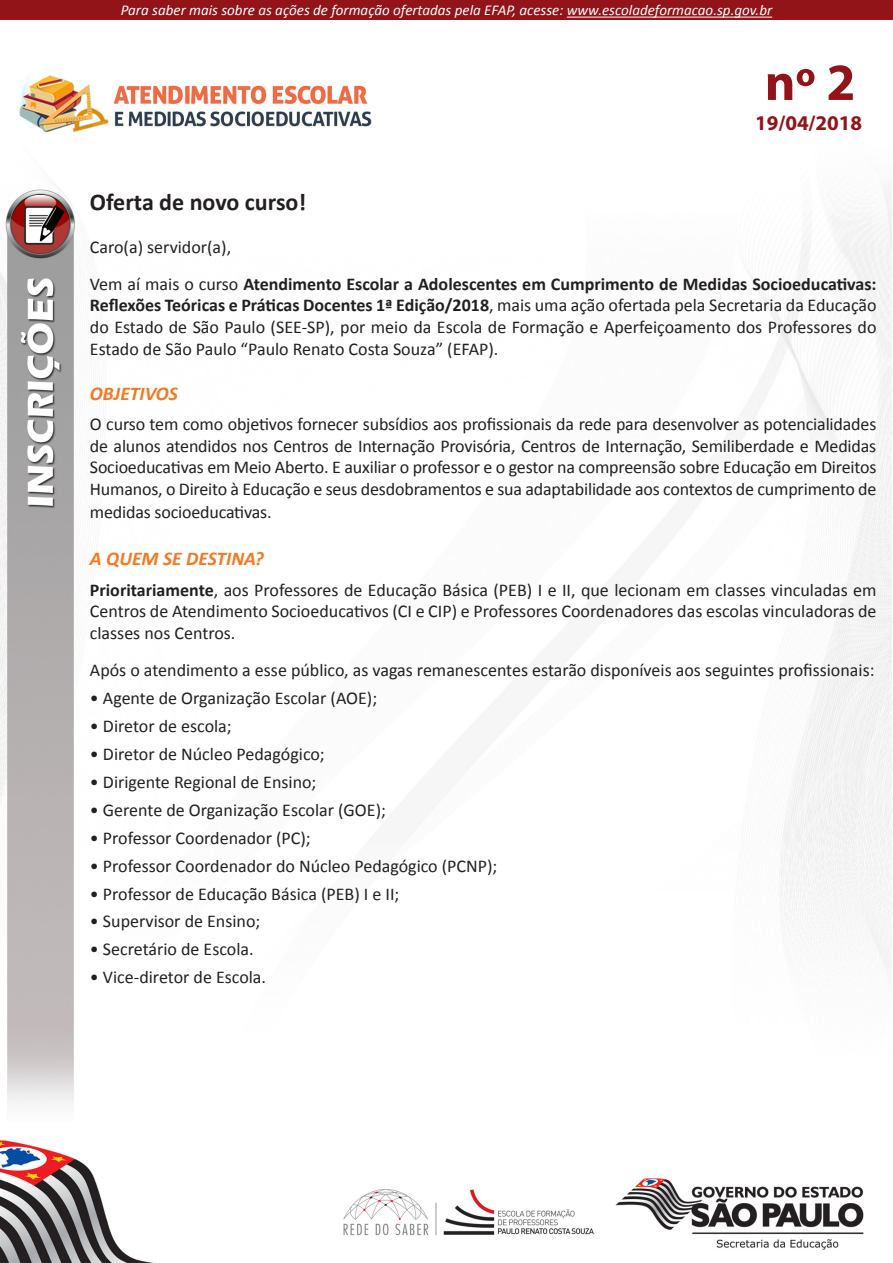
<style>
.page{position:relative;width:893px;height:1263px;background:#fff}
.page>*{position:absolute;margin:0;border:0;box-sizing:border-box;transform-origin:0 0}
.t1{font:700 52.5px "Myriad Pro";color:#921418}
.t2{font:700 24px "Calibri";color:#231f20}
.t3{font:700 21px "Myriad Pro";color:#921418}
.t4{font:italic 700 19.5px "Calibri";color:#f47921}
.t5{font:18px/21.6px "Calibri";color:#231f20;text-align:justify}
.t6{font:italic 15px "Calibri";color:#fff}
.s1{font-weight:700}
</style>
<div class="page">
<img style="left:0;top:75px;width:892px;height:1029px">
<img style="left:0;top:1140px;width:864px;height:123px">
<div style="left:0;top:0;width:893px;height:20px;background:#921418"></div>
<hr style="left:567px;top:17px;width:205px;height:1px;background:#fff">
<p class="t6" style="left:121px;top:1px;width:653px">Para saber mais sobre as ações de formação ofertadas pela EFAP, acesse: www.escoladeformacao.sp.gov.br</p>
<p class="t1" style="left:765px;top:48px;width:92px">nº 2</p>
<p class="t3" style="left:755px;top:110px;width:109px">19/04/2018</p>
<p class="t2" style="left:90px;top:187px;width:218px">Oferta de novo curso!</p>
<p class="t5" style="left:90px;top:236px;width:143px">Caro(a) servidor(a),</p>
<p class="t5" style="left:90px;top:272px;width:788px">Vem aí mais o curso <span class="s1">Atendimento Escolar a Adolescentes em Cumprimento de Medidas Socioeducativas:<br>Reflexões Teóricas e Práticas Docentes 1ª Edição/2018</span>, mais uma ação ofertada pela Secretaria da Educação do Estado de São Paulo (SEE-SP), por meio da Escola de Formação e Aperfeiçoamento dos Professores do Estado de São Paulo “Paulo Renato Costa Souza” (EFAP).</p>
<p class="t4" style="left:90px;top:381px;width:90px">OBJETIVOS</p>
<p class="t5" style="left:90px;top:413px;width:788px">O curso tem como objetivos fornecer subsídios aos profissionais da rede para desenvolver as potencialidades de alunos atendidos nos Centros de Internação Provisória, Centros de Internação, Semiliberdade e Medidas Socioeducativas em Meio Aberto. E auxiliar o professor e o gestor na compreensão sobre Educação em Direitos Humanos, o Direito à Educação e seus desdobramentos e sua adaptabilidade aos contextos de cumprimento de</p>
<p class="t5" style="left:90px;top:501px;width:183px">medidas socioeducativas.</p>
<p class="t4" style="left:90px;top:547px;width:176px">A QUEM SE DESTINA?</p>
<p class="t5" style="left:90px;top:578px;width:788px"><span class="s1">Prioritariamente</span>, aos Professores de Educação Básica (PEB) I e II, que lecionam em classes vinculadas em Centros de Atendimento Socioeducativos (CI e CIP) e Professores Coordenadores das escolas vinculadoras de classes nos Centros.</p>
<p class="t5" style="left:90px;top:658px;width:786px">Após o atendimento a esse público, as vagas remanescentes estarão disponíveis aos seguintes profissionais:</p>
<p class="t5" style="left:90px;top:686px;width:289px">• Agente de Organização Escolar (AOE);</p>
<p class="t5" style="left:90px;top:714px;width:143px">• Diretor de escola;</p>
<p class="t5" style="left:90px;top:742px;width:236px">• Diretor de Núcleo Pedagógico;</p>
<p class="t5" style="left:90px;top:770px;width:228px">• Dirigente Regional de Ensino;</p>
<p class="t5" style="left:90px;top:798px;width:298px">• Gerente de Organização Escolar (GOE);</p>
<p class="t5" style="left:90px;top:826px;width:222px">• Professor Coordenador (PC);</p>
<p class="t5" style="left:90px;top:854px;width:409px">• Professor Coordenador do Núcleo Pedagógico (PCNP);</p>
<p class="t5" style="left:90px;top:882px;width:311px">• Professor de Educação Básica (PEB) I e II;</p>
<p class="t5" style="left:90px;top:910px;width:172px">• Supervisor de Ensino;</p>
<p class="t5" style="left:90px;top:938px;width:165px">• Secretário de Escola.</p>
<p class="t5" style="left:90px;top:966px;width:178px">• Vice-diretor de Escola.</p>
</div>
